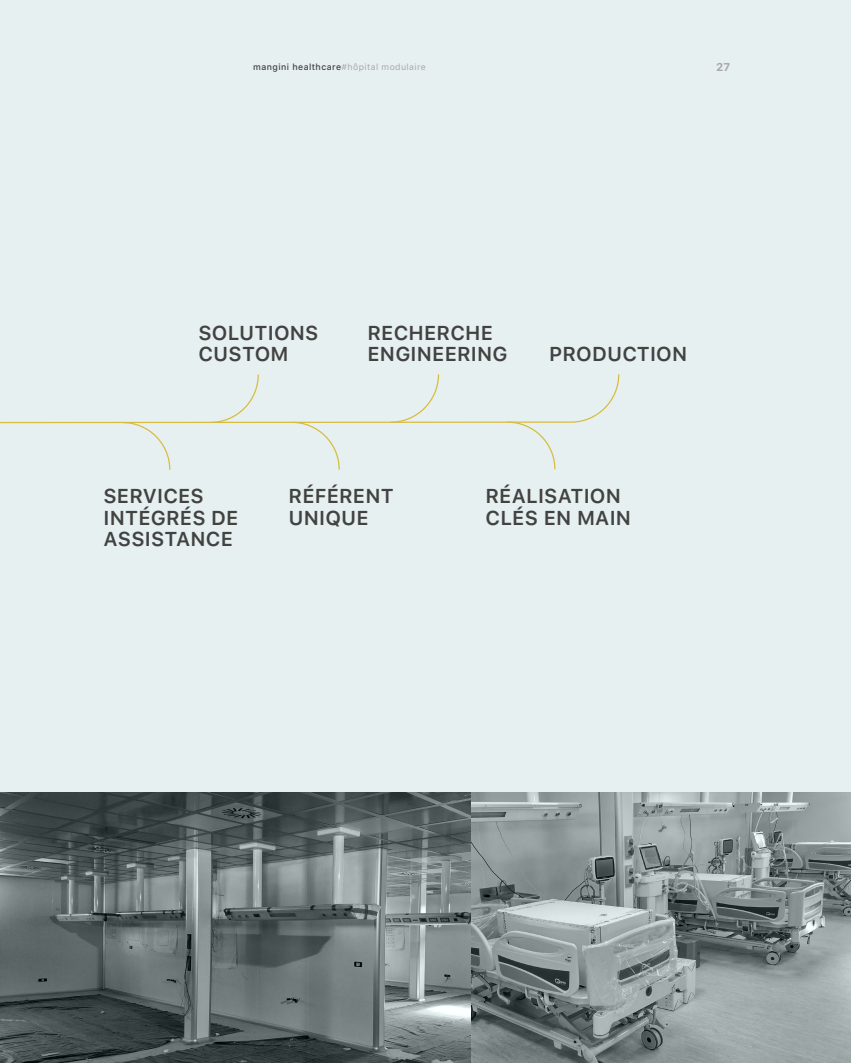
<style>
.page{position:relative;width:851px;height:1063px;background:#fff}
.page>*{position:absolute;margin:0;border:0;box-sizing:border-box;transform-origin:0 0}
.t1{font:600 20px/21.2px "SFUI Text";letter-spacing:.01em;color:#424241}
.t2{font:700 11.25px "SFUI Text";color:#a9a7aa}
.t3{font:500 8.75px "SFUI Text";letter-spacing:.05em;color:#424241}
.s1{font-weight:400;color:#a9a7aa}
</style>
<div class="page">
<div style="left:0;top:0;width:850px;height:1063px;background:#e6f0f0"></div>
<svg style="left:0;top:792px;width:850px;height:271px;background:#737d7d"></svg>
<svg style="left:0;top:374px;width:620px;height:96px"></svg>
<p class="t3" style="left:253px;top:61px;width:174px">mangini healthcare<span class="s1">#hôpital modulaire</span></p>
<p class="t2" style="left:716px;top:59px;width:16px">27</p>
<p class="t1" style="left:198px;top:322px;width:121px">SOLUTIONS<br>CUSTOM</p>
<p class="t1" style="left:367px;top:322px;width:142px">RECHERCHE<br>ENGINEERING</p>
<p class="t1" style="left:549px;top:343px;width:140px">PRODUCTION</p>
<p class="t1" style="left:103px;top:485px;width:136px">SERVICES<br>INTÉGRÉS DE<br>ASSISTANCE</p>
<p class="t1" style="left:288px;top:485px;width:107px">RÉFÉRENT<br>UNIQUE</p>
<p class="t1" style="left:485px;top:485px;width:147px">RÉALISATION<br>CLÉS EN MAIN</p>
</div>
